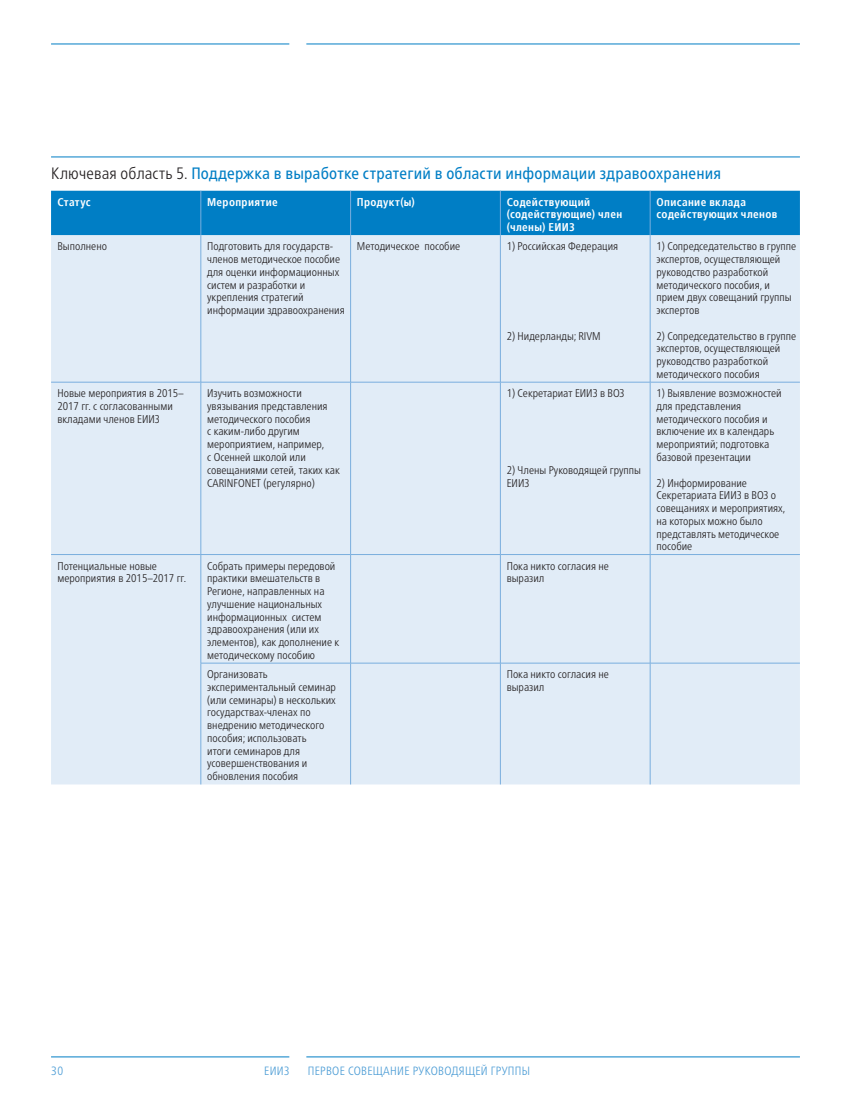
<style>
.page{position:relative;width:851px;height:1106px;background:#fff}
.page>*{position:absolute;margin:0;border:0;box-sizing:border-box;transform-origin:0 0}
.BODY_TEXT_a{font:condensed 16.5px "Frutiger Neue LTW1 G";letter-spacing:.01em;color:#007ec5}
.t1{font:300 condensed 12px "Frutiger Neue LTW1 G";letter-spacing:.025em;color:#4b9cd5}
.t2{font:300 condensed 11.25px/12.8px "Frutiger Neue LTW1 G";color:#231f20}
.BODY_TEXT_a-2{font:700 condensed 11.25px/12.8px "Frutiger LTCYR";letter-spacing:.03em;color:#fff}
.s1{font-weight:300;color:#231f20}
</style>
<div class="page">
<hr style="left:51px;top:1056px;width:238px;height:1px;background:#007ec5">
<hr style="left:51px;top:44px;width:238px;height:1px;background:#007ec5">
<hr style="left:306px;top:1056px;width:493px;height:1px;background:#007ec5">
<hr style="left:306px;top:44px;width:493px;height:1px;background:#007ec5">
<div style="left:51px;top:191px;width:748px;height:44px;background:#007ec5"></div>
<div style="left:51px;top:235px;width:748px;height:549px;background:#e1ecf7"></div>
<hr style="left:200px;top:191px;width:1px;height:44px;background:#79aede">
<hr style="left:350px;top:191px;width:1px;height:44px;background:#79aede">
<hr style="left:500px;top:191px;width:1px;height:44px;background:#79aede">
<hr style="left:649px;top:191px;width:1px;height:44px;background:#79aede">
<hr style="left:200px;top:235px;width:1px;height:147px;background:#79aede">
<hr style="left:350px;top:235px;width:1px;height:147px;background:#79aede">
<hr style="left:500px;top:235px;width:1px;height:147px;background:#79aede">
<hr style="left:649px;top:235px;width:1px;height:147px;background:#79aede">
<hr style="left:51px;top:382px;width:150px;height:1px;background:#79aede">
<hr style="left:201px;top:382px;width:149px;height:1px;background:#79aede">
<hr style="left:200px;top:382px;width:1px;height:172px;background:#79aede">
<hr style="left:350px;top:382px;width:150px;height:1px;background:#79aede">
<hr style="left:350px;top:382px;width:1px;height:172px;background:#79aede">
<hr style="left:500px;top:382px;width:150px;height:1px;background:#79aede">
<hr style="left:500px;top:382px;width:1px;height:172px;background:#79aede">
<hr style="left:650px;top:382px;width:149px;height:1px;background:#79aede">
<hr style="left:649px;top:382px;width:1px;height:172px;background:#79aede">
<hr style="left:51px;top:554px;width:150px;height:1px;background:#79aede">
<hr style="left:201px;top:554px;width:149px;height:1px;background:#79aede">
<hr style="left:200px;top:554px;width:1px;height:109px;background:#79aede">
<hr style="left:350px;top:554px;width:150px;height:1px;background:#79aede">
<hr style="left:350px;top:554px;width:1px;height:109px;background:#79aede">
<hr style="left:500px;top:554px;width:150px;height:1px;background:#79aede">
<hr style="left:500px;top:554px;width:1px;height:109px;background:#79aede">
<hr style="left:650px;top:554px;width:149px;height:1px;background:#79aede">
<hr style="left:649px;top:554px;width:1px;height:109px;background:#79aede">
<hr style="left:201px;top:663px;width:149px;height:1px;background:#79aede">
<hr style="left:200px;top:663px;width:1px;height:121px;background:#79aede">
<hr style="left:350px;top:663px;width:150px;height:1px;background:#79aede">
<hr style="left:350px;top:663px;width:1px;height:121px;background:#79aede">
<hr style="left:500px;top:663px;width:150px;height:1px;background:#79aede">
<hr style="left:500px;top:663px;width:1px;height:121px;background:#79aede">
<hr style="left:650px;top:663px;width:149px;height:1px;background:#79aede">
<hr style="left:649px;top:663px;width:1px;height:121px;background:#79aede">
<hr style="left:51px;top:157px;width:748px;height:1px;background:#007ec5">
<p class="BODY_TEXT_a" style="left:51px;top:163px;width:671px"><span class="s1">Ключевая область 5.</span> Поддержка в выработке стратегий в области информации здравоохранения</p>
<p class="BODY_TEXT_a-2" style="left:57px;top:196px;width:35px">Статус</p>
<p class="BODY_TEXT_a-2" style="left:207px;top:196px;width:72px">Мероприятие</p>
<p class="BODY_TEXT_a-2" style="left:357px;top:196px;width:59px">Продукт(ы)</p>
<p class="BODY_TEXT_a-2" style="left:506px;top:196px;width:117px">Содействующий (содействующие) член (члены) ЕИИЗ</p>
<p class="BODY_TEXT_a-2" style="left:656px;top:196px;width:122px">Описание вклада содействующих членов</p>
<p class="t2" style="left:57px;top:240px;width:51px">Выполнено</p>
<p class="t2" style="left:207px;top:240px;width:139px">Подготовить для государств&shy;членов методическое пособие для оценки информационных систем и разработки и укрепления стратегий информации здравоохранения</p>
<p class="t2" style="left:357px;top:240px;width:105px">Методическое пособие</p>
<p class="t2" style="left:506px;top:240px;width:113px">1) Российская Федерация</p>
<p class="t2" style="left:506px;top:329px;width:95px">2) Нидерланды; RIVM</p>
<p class="t2" style="left:656px;top:240px;width:141px">1) Сопредседательство в группе экспертов, осуществляющей руководство разработкой методического пособия, и прием двух совещаний группы экспертов</p>
<p class="t2" style="left:656px;top:329px;width:141px">2) Сопредседательство в группе экспертов, осуществляющей руководство разработкой методического пособия</p>
<p class="t2" style="left:57px;top:387px;width:128px">Новые мероприятия в 2015–<br>2017 гг. с согласованными вкладами членов ЕИИЗ</p>
<p class="t2" style="left:207px;top:387px;width:134px">Изучить возможности увязывания представления методического пособия<br>с каким-либо другим мероприятием, например,<br>с Осенней школой или совещаниями сетей, таких как<br>CARI NFONET (регулярно)</p>
<p class="t2" style="left:506px;top:387px;width:119px">1) Секретариат ЕИИЗ в ВОЗ</p>
<p class="t2" style="left:506px;top:463px;width:136px">2) Члены Руководящей группы<br>ЕИИЗ</p>
<p class="t2" style="left:57px;top:559px;width:130px">Потенциальные новые мероприятия в 2015–2017 гг.</p>
<p class="t2" style="left:207px;top:559px;width:133px">Собрать примеры передовой практики вмешательств в<br>Регионе, направленных на улучшение национальных информационных систем здравоохранения (или их элементов), как дополнение к методическому пособию</p>
<p class="t2" style="left:506px;top:559px;width:104px">Пока никто согласия не выразил</p>
<p class="t2" style="left:207px;top:667px;width:130px">Организовать экспериментальный семинар (или семинары) в нескольких государствах-членах по внедрению методического пособия; использовать<br>итоги семинаров для усовершенствования и обновления пособия</p>
<p class="t2" style="left:506px;top:667px;width:104px">Пока никто согласия не выразил</p>
<p class="t2" style="left:656px;top:387px;width:127px">1) Выявление возможностей для представления методического пособия и включение их в календарь мероприятий; подготовка базовой презентации</p>
<p class="t2" style="left:656px;top:476px;width:130px">2) Информирование<br>Секретариата ЕИИЗ в ВОЗ о совещаниях и мероприятиях, на которых можно было представлять методическое пособие</p>
<p class="t1" style="left:51px;top:1063px;width:14px">30</p>
<p class="t1" style="left:264px;top:1063px;width:27px">ЕИИЗ</p>
<p class="t1" style="left:308px;top:1063px;width:224px">ПЕРВОЕ СОВЕЩАНИЕ РУКОВОДЯЩЕЙ ГРУППЫ</p>
</div>
